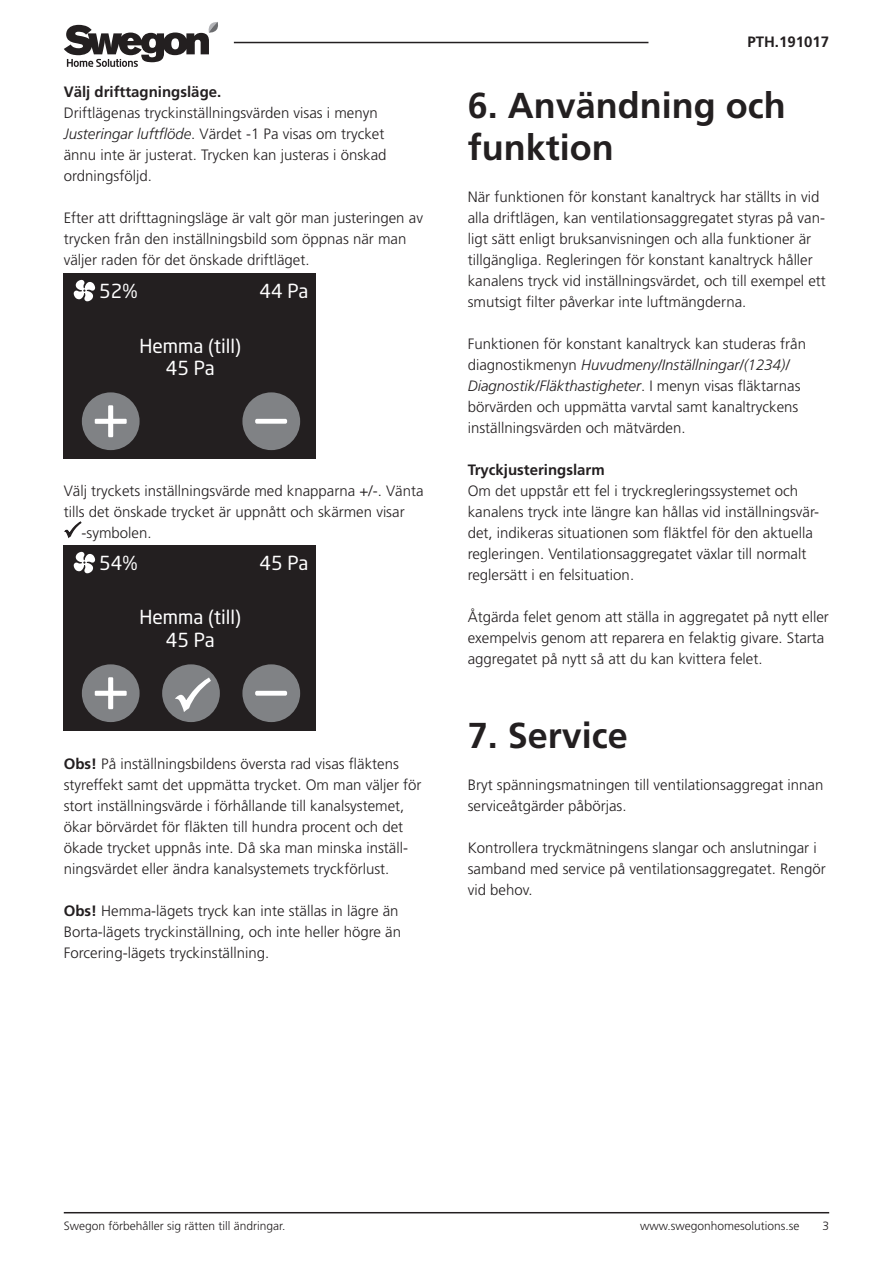
<style>
.page{position:relative;width:893px;height:1263px;background:#fff}
.page>*{position:absolute;margin:0;border:0;box-sizing:border-box;transform-origin:0 0}
.t1{font:700 36px/42px "Frutiger";color:#231f20}
.t2{font:19.2px/23px "Neo Sans Std";color:#fff;text-align:center}
.t3{font:300 15px/21px "Frutiger";color:#231f20}
.t4{font:700 15px "Frutiger";color:#231f20}
.t5{font:300 12px "Frutiger";color:#231f20}
.s1{font-style:italic}
.s2{font-weight:700}
</style>
<div class="page">
<hr style="left:234px;top:42px;width:414px;height:1px;background:#231f20">
<hr style="left:64px;top:1212px;width:765px;height:1px;background:#231f20">
<svg style="left:64px;top:22px;width:154px;height:45px"></svg>
<div style="left:64px;top:273px;width:252px;height:185px;background:#231f20"></div>
<div style="left:242px;top:392px;width:58px;height:58px;background:#808285;border-radius:50%"></div>
<div style="left:82px;top:392px;width:58px;height:58px;background:#808285;border-radius:50%"></div>
<svg style="left:95px;top:405px;width:32px;height:32px"></svg>
<div style="left:255px;top:419px;width:32px;height:5px;background:#fff;border-radius:2px"></div>
<svg style="left:74px;top:280px;width:21px;height:21px"></svg>
<svg style="left:64px;top:521px;width:18px;height:17px"></svg>
<div style="left:64px;top:545px;width:252px;height:185px;background:#231f20"></div>
<div style="left:242px;top:664px;width:58px;height:58px;background:#808285;border-radius:50%"></div>
<div style="left:82px;top:664px;width:58px;height:58px;background:#808285;border-radius:50%"></div>
<svg style="left:95px;top:677px;width:32px;height:32px"></svg>
<div style="left:255px;top:691px;width:32px;height:5px;background:#fff;border-radius:2px"></div>
<svg style="left:74px;top:552px;width:21px;height:21px"></svg>
<div style="left:162px;top:664px;width:58px;height:58px;background:#808285;border-radius:50%"></div>
<svg style="left:175px;top:677px;width:38px;height:38px"></svg>
<p class="t4" style="left:64px;top:83px;width:159px">Välj drifttagningsläge.</p>
<p class="t3" style="left:64px;top:103px;width:324px">Driftlägenas tryckinställningsvärden visas i menyn <span class="s1">Justeringar luftflöde</span>. Värdet -1 Pa visas om trycket ännu inte är justerat. Trycken kan justeras i önskad ordningsföljd.</p>
<p class="t3" style="left:64px;top:208px;width:361px">Efter att drifttagningsläge är valt gör man justeringen av trycken från den inställningsbild som öppnas när man väljer raden för det önskade driftläget.</p>
<p class="t2" style="left:99px;top:279px;width:40px">52%</p>
<p class="t2" style="left:260px;top:279px;width:50px">44 Pa</p>
<p class="t2" style="left:139px;top:334px;width:103px">Hemma (till)<br>45 Pa</p>
<p class="t3" style="left:64px;top:481px;width:361px">Välj tryckets inställningsvärde med knapparna +/-. Vänta</p>
<p class="t3" style="left:64px;top:502px;width:342px">tills det önskade trycket är uppnått och skärmen visar</p>
<p class="t3" style="left:82px;top:523px;width:72px">-symbolen.</p>
<p class="t2" style="left:99px;top:551px;width:40px">54%</p>
<p class="t2" style="left:260px;top:551px;width:50px">45 Pa</p>
<p class="t2" style="left:139px;top:606px;width:103px">Hemma (till)<br>45 Pa</p>
<p class="t3" style="left:64px;top:754px;width:359px"><span class="s2">Obs!</span> På inställningsbildens översta rad visas fläktens styreffekt samt det uppmätta trycket. Om man väljer för stort inställningsvärde i förhållande till kanalsystemet, ökar börvärdet för fläkten till hundra procent och det ökade trycket uppnås inte. Då ska man minska inställ&shy;ningsvärdet eller ändra kanalsystemets tryckförlust.</p>
<p class="t3" style="left:64px;top:901px;width:339px"><span class="s2">Obs!</span> Hemma-lägets tryck kan inte ställas in lägre än<br>Borta-lägets tryckinställning, och inte heller högre än<br>Forcering-lägets tryckinställning.</p>
<p class="t4" style="left:747px;top:33px;width:83px">PTH.191017</p>
<h1 class="t1" style="left:468px;top:85px;width:320px">6. Användning och funktion</h1>
<p class="t3" style="left:468px;top:187px;width:360px">När funktionen för konstant kanaltryck har ställts in vid alla driftlägen, kan ventilationsaggregatet styras på van&shy;ligt sätt enligt bruksanvisningen och alla funktioner är tillgängliga. Regleringen för konstant kanaltryck håller kanalens tryck vid inställningsvärdet, och till exempel ett smutsigt filter påverkar inte luftmängderna.</p>
<p class="t3" style="left:468px;top:334px;width:340px">Funktionen för konstant kanaltryck kan studeras från diagnostikmenyn <span class="s1">Huvudmeny/Inställningar/(1234)/ Diagnostik/Fläkthastigheter</span>. I menyn visas fläktarnas börvärden och uppmätta varvtal samt kanaltryckens inställningsvärden och mätvärden.</p>
<p class="t4" style="left:468px;top:461px;width:138px">Tryckjusteringslarm</p>
<p class="t3" style="left:468px;top:481px;width:353px">Om det uppstår ett fel i tryckregleringssystemet och kanalens tryck inte längre kan hållas vid inställningsvär&shy;det, indikeras situationen som fläktfel för den aktuella regleringen. Ventilationsaggregatet växlar till normalt reglersätt i en felsituation.</p>
<p class="t3" style="left:468px;top:607px;width:363px">Åtgärda felet genom att ställa in aggregatet på nytt eller exempelvis genom att reparera en felaktig givare. Starta aggregatet på nytt så att du kan kvittera felet.</p>
<h1 class="t1" style="left:468px;top:715px;width:162px">7. Service</h1>
<p class="t3" style="left:468px;top:775px;width:357px">Bryt spänningsmatningen till ventilationsaggregat innan serviceåtgärder påbörjas.</p>
<p class="t3" style="left:468px;top:838px;width:360px">Kontrollera tryckmätningens slangar och anslutningar i samband med service på ventilationsaggregatet. Rengör vid behov.</p>
<p class="t5" style="left:64px;top:1219px;width:223px">Swegon förbehåller sig rätten till ändringar.</p>
<p class="t5" style="left:640px;top:1219px;width:161px">www.swegonhomesolutions.se</p>
<p class="t5" style="left:822px;top:1219px;width:8px">3</p>
</div>
